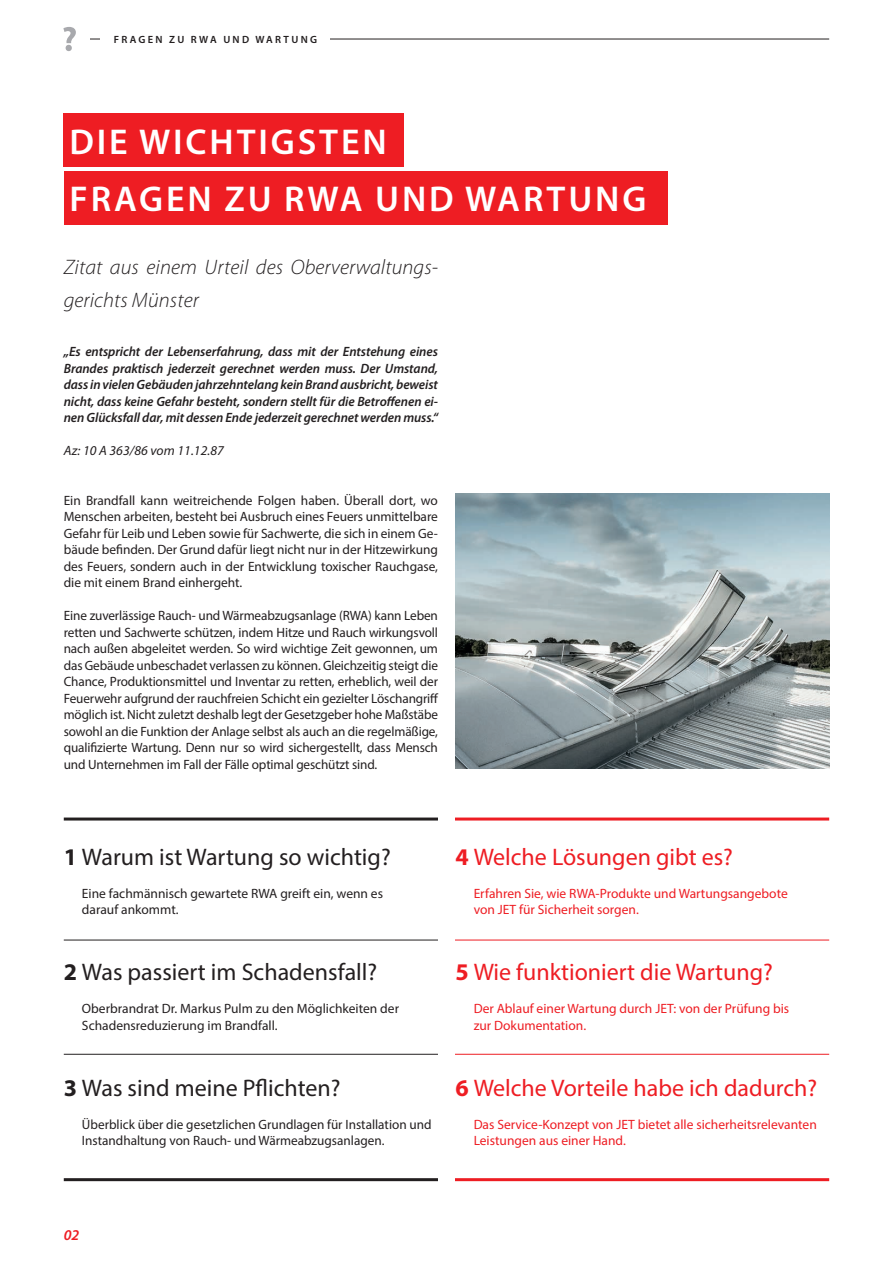
<style>
.page{position:relative;width:893px;height:1263px;background:#fff}
.page>*{position:absolute;margin:0;border:0;box-sizing:border-box;transform-origin:0 0}
.t1{font:600 36px/57.4px "Myriad Pro";letter-spacing:.08em;color:#fff}
.t2{font:24px "Myriad Pro";color:#ee1d23}
.t3{font:24px "Myriad Pro";color:#231f20}
.t4{font:italic 300 21px/33px "Myriad Pro";letter-spacing:.005em;color:#231f20}
.t5{font:italic 600 15px "Myriad Pro";color:#ee1d23}
.t6{font:13.5px/16.5px "Myriad Pro";color:#231f20}
.t7{font:italic 600 13.5px/16.5px "Myriad Pro";letter-spacing:-.005em;color:#231f20;text-align:justify}
.t8{font:13.5px/16.5px "Myriad Pro";color:#ee1d23}
.t9{font:italic 13.5px "Myriad Pro";letter-spacing:.005em;color:#231f20}
.t10{font:600 10.5px "Myriad Pro";letter-spacing:.22em;color:#231f20}
.s1{font-weight:700}
</style>
<div class="page">
<img style="left:455px;top:493px;width:374px;height:276px">
<div style="left:64px;top:114px;width:340px;height:53px;background:#ee1d23"></div>
<div style="left:64px;top:171px;width:604px;height:53px;background:#ee1d23"></div>
<hr style="left:64px;top:817px;width:374px;height:3px;background:#231f20">
<hr style="left:455px;top:817px;width:374px;height:3px;background:#ee1d23">
<hr style="left:64px;top:1178px;width:374px;height:3px;background:#231f20">
<hr style="left:455px;top:1178px;width:374px;height:3px;background:#ee1d23">
<hr style="left:64px;top:1054px;width:374px;height:1px;background:#231f20">
<hr style="left:455px;top:1054px;width:374px;height:1px;background:#ee1d23">
<hr style="left:64px;top:939px;width:374px;height:1px;background:#231f20">
<hr style="left:455px;top:939px;width:374px;height:1px;background:#ee1d23">
<hr style="left:64px;top:39px;width:765px;height:1px;background:#231f20">
<div style="left:101px;top:28px;width:229px;height:22px;background:#fff"></div>
<div style="left:50px;top:19px;width:39px;height:40px;background:#fff"></div>
<svg style="left:63px;top:27px;width:13px;height:24px"></svg>
<p class="t10" style="left:114px;top:32px;width:205px">FRAGEN ZU RWA UND WARTUNG</p>
<h1 class="t1" style="left:69px;top:112px;width:578px">DIE WICHTIGSTEN<br>FRAGEN ZU RWA UND WARTUNG</h1>
<h3 class="t4" style="left:64px;top:251px;width:376px">Zitat aus einem Urteil des Oberverwaltungs&shy;gerichts Münster</h3>
<p class="t7" style="left:64px;top:344px;width:376px">„Es entspricht der Lebenserfahrung, dass mit der Entstehung eines Brandes praktisch jederzeit gerechnet werden muss. Der Umstand, dass in vielen Gebäuden jahrzehntelang kein Brand ausbricht, beweist nicht, dass keine Gefahr besteht, sondern stellt für die Betroffenen ei&shy;nen Glücksfall dar, mit dessen Ende jederzeit gerechnet werden muss.“</p>
<p class="t9" style="left:64px;top:442px;width:162px">Az: 10 A 363/86 vom 11.12.87</p>
<p class="t6" style="left:64px;top:492px;width:376px;text-align:justify">Ein Brandfall kann weitreichende Folgen haben. Überall dort, wo Menschen arbeiten, besteht bei Ausbruch eines Feuers unmittelbare Gefahr für Leib und Leben sowie für Sachwerte, die sich in einem Ge&shy;bäude befinden. Der Grund dafür liegt nicht nur in der Hitzewirkung des Feuers, sondern auch in der Entwicklung toxischer Rauchgase, die mit einem Brand einhergeht.</p>
<p class="t6" style="left:64px;top:607px;width:376px;text-align:justify">Eine zuverlässige Rauch- und Wärmeabzugsanlage (RWA) kann Leben retten und Sachwerte schützen, indem Hitze und Rauch wirkungsvoll nach außen abgeleitet werden. So wird wichtige Zeit gewonnen, um das Gebäude unbeschadet verlassen zu können. Gleichzeitig steigt die Chance, Produktionsmittel und Inventar zu retten, erheblich, weil der Feuerwehr aufgrund der rauchfreien Schicht ein gezielter Löschangriff möglich ist. Nicht zuletzt deshalb legt der Gesetzgeber hohe Maßstäbe sowohl an die Funktion der Anlage selbst als auch an die regelmäßige, qualifizierte Wartung. Denn nur so wird sichergestellt, dass Mensch und Unternehmen im Fall der Fälle optimal geschützt sind.</p>
<h2 class="t3" style="left:64px;top:842px;width:328px"><span class="s1">1</span> Warum ist Wartung so wichtig?</h2>
<p class="t6" style="left:82px;top:885px;width:303px">Eine fachmännisch gewartete RWA greift ein, wenn es darauf ankommt.</p>
<h2 class="t3" style="left:64px;top:957px;width:315px"><span class="s1">2</span> Was passiert im Schadensfall?</h2>
<p class="t6" style="left:82px;top:1000px;width:319px">Oberbrandrat Dr. Markus Pulm zu den Möglichkeiten der<br>Schadensreduzierung im Brandfall.</p>
<h2 class="t3" style="left:64px;top:1073px;width:278px"><span class="s1">3</span> Was sind meine Pflichten?</h2>
<p class="t6" style="left:82px;top:1116px;width:351px">Überblick über die gesetzlichen Grundlagen für Installation und<br>Instandhaltung von Rauch- und Wärmeabzugsanlagen.</p>
<h2 class="t2" style="left:455px;top:842px;width:279px"><span class="s1">4</span> Welche Lösungen gibt es?</h2>
<p class="t8" style="left:474px;top:885px;width:316px">Erfahren Sie, wie RWA-Produkte und Wartungsangebote von JET für Sicherheit sorgen.</p>
<h2 class="t2" style="left:455px;top:957px;width:319px"><span class="s1">5</span> Wie funktioniert die Wartung?</h2>
<p class="t8" style="left:474px;top:1000px;width:317px">Der Ablauf einer Wartung durch JET: von der Prüfung bis zur Dokumentation.</p>
<h2 class="t2" style="left:455px;top:1073px;width:363px"><span class="s1">6</span> Welche Vorteile habe ich dadurch?</h2>
<p class="t8" style="left:474px;top:1116px;width:345px">Das Service-Konzept von JET bietet alle sicherheitsrelevanten<br>Leistungen aus einer Hand.</p>
<p class="t5" style="left:64px;top:1227px;width:17px">02</p>
</div>
